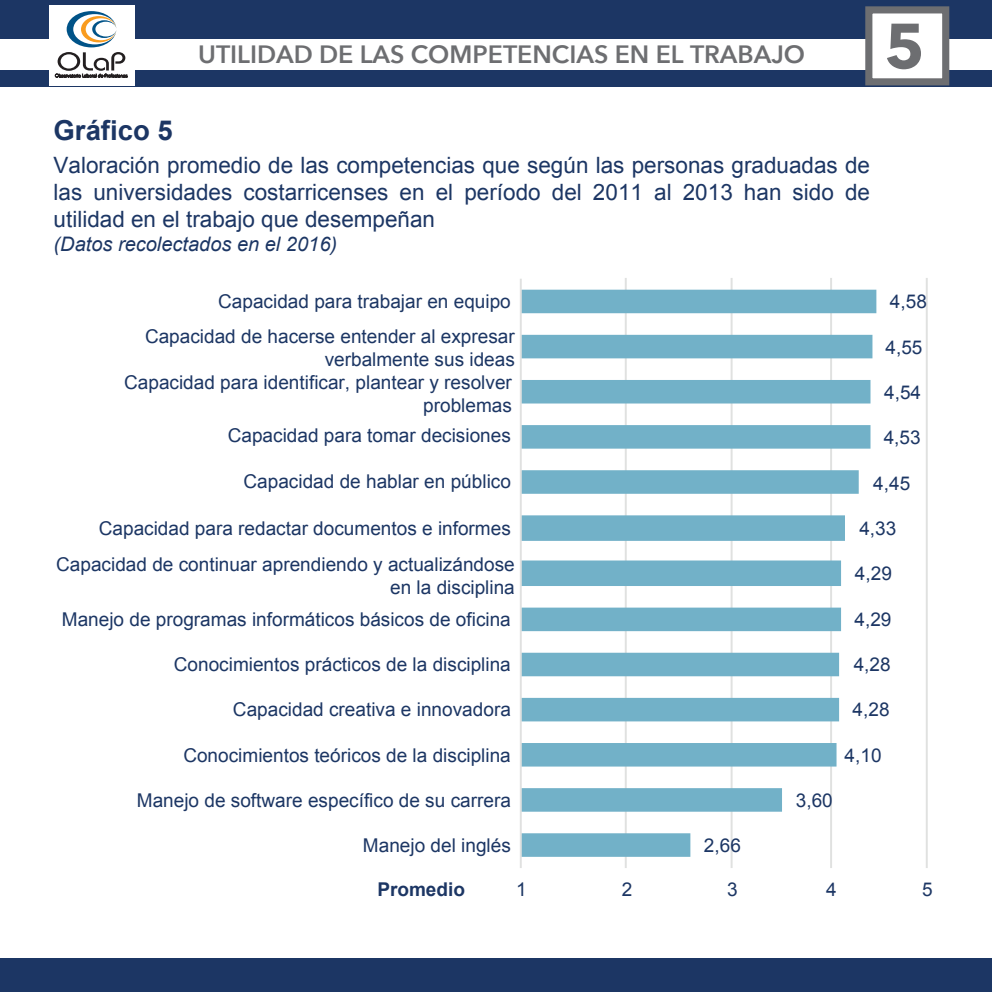
<style>
.page{position:relative;width:992px;height:992px;background:#fff}
.page>*{position:absolute;margin:0;border:0;box-sizing:border-box;transform-origin:0 0}
.t1{font:700 62.75px "Avenir Next";color:#6d6e71}
.t2{font:700 27.5px "Arial";color:#1c3664}
.t3{font:600 25px "Avenir Next";color:#6d6e71}
.t4{font:22.5px/27px "Arial";color:#1c3664;text-align:justify}
.t5{font:italic 20px "Arial";color:#1c3664}
.t6{font:19px/22.8px "Arial";color:#1c3664;text-align:right}
.t7{font:700 19px "Arial";color:#1c3664}
</style>
<div class="page">
<div style="left:0;top:70px;width:992px;height:16px;background:#1c3664"></div>
<div style="left:0;top:0;width:992px;height:38px;background:#1c3664"></div>
<div style="left:0;top:958px;width:992px;height:34px;background:#1c3664"></div>
<div style="left:869px;top:10px;width:76px;height:73px;background:#fff"></div>
<div style="left:865px;top:6px;width:84px;height:79px;border:7px solid #6d6e71"></div>
<div style="left:49px;top:5px;width:86px;height:81px;background:#fff"></div>
<svg style="left:55px;top:11px;width:72px;height:66px"></svg>
<hr style="left:625px;top:278px;width:2px;height:590px;background:#e0e1e0">
<hr style="left:730px;top:278px;width:2px;height:590px;background:#e0e1e0">
<hr style="left:830px;top:278px;width:2px;height:590px;background:#e0e1e0">
<hr style="left:925px;top:278px;width:2px;height:590px;background:#e0e1e0">
<svg style="left:522px;top:290px;width:354px;height:567px"></svg>
<hr style="left:520px;top:279px;width:2px;height:589px;background:#e0e1e0">
<h3 class="t3" style="left:198px;top:33px;width:608px">UTILIDAD DE LAS COMPETENCIAS EN EL TRABAJO</h3>
<h1 class="t1" style="left:884px;top:-8px;width:42px">5</h1>
<h2 class="t2" style="left:54px;top:112px;width:121px">Gráfico 5</h2>
<p class="t4" style="left:54px;top:152px;width:818px">Valoración promedio de las competencias que según las personas graduadas de las universidades costarricenses en el período del 2011 al 2013 han sido de utilidad en el trabajo que desempeñan</p>
<p class="t5" style="left:54px;top:231px;width:285px">(Datos recolectados en el 2016)</p>
<p class="t6" style="left:218px;top:290px;width:294px">Capacidad para trabajar en equipo</p>
<p class="t6" style="left:145px;top:325px;width:371px">Capacidad de hacerse entender al expresar verbalmente sus ideas</p>
<p class="t6" style="left:124px;top:371px;width:389px">Capacidad para identificar, plantear y resolver problemas</p>
<p class="t6" style="left:228px;top:424px;width:285px">Capacidad para tomar decisiones</p>
<p class="t6" style="left:890px;top:290px;width:38px">4,58</p>
<p class="t6" style="left:885px;top:336px;width:38px">4,55</p>
<p class="t6" style="left:884px;top:381px;width:38px">4,54</p>
<p class="t6" style="left:883px;top:426px;width:38px">4,53</p>
<p class="t6" style="left:243px;top:470px;width:269px">Capacidad de hablar en público</p>
<p class="t6" style="left:873px;top:472px;width:38px">4,45</p>
<p class="t6" style="left:99px;top:517px;width:413px">Capacidad para redactar documentos e informes</p>
<p class="t6" style="left:859px;top:517px;width:38px">4,33</p>
<p class="t6" style="left:56px;top:553px;width:460px">Capacidad de continuar aprendiendo y actualizándose en la disciplina</p>
<p class="t6" style="left:855px;top:562px;width:38px">4,29</p>
<p class="t6" style="left:62px;top:608px;width:450px">Manejo de programas informáticos básicos de oficina</p>
<p class="t6" style="left:854px;top:608px;width:38px">4,29</p>
<p class="t6" style="left:174px;top:653px;width:338px">Conocimientos prácticos de la disciplina</p>
<p class="t6" style="left:853px;top:653px;width:38px">4,28</p>
<p class="t6" style="left:233px;top:698px;width:279px">Capacidad creativa e innovadora</p>
<p class="t6" style="left:852px;top:698px;width:38px">4,28</p>
<p class="t6" style="left:183px;top:744px;width:329px">Conocimientos teóricos de la disciplina</p>
<p class="t6" style="left:844px;top:744px;width:38px">4,10</p>
<p class="t6" style="left:137px;top:789px;width:375px">Manejo de software específico de su carrera</p>
<p class="t6" style="left:796px;top:789px;width:38px">3,60</p>
<p class="t6" style="left:363px;top:834px;width:149px">Manejo del inglés</p>
<p class="t6" style="left:704px;top:834px;width:38px">2,66</p>
<p class="t7" style="left:377px;top:876px;width:89px">Promedio</p>
<p class="t6" style="left:516px;top:878px;width:12px">1</p>
<p class="t6" style="left:622px;top:878px;width:12px">2</p>
<p class="t6" style="left:727px;top:878px;width:12px">3</p>
<p class="t6" style="left:826px;top:878px;width:12px">4</p>
<p class="t6" style="left:922px;top:878px;width:12px">5</p>
</div>
